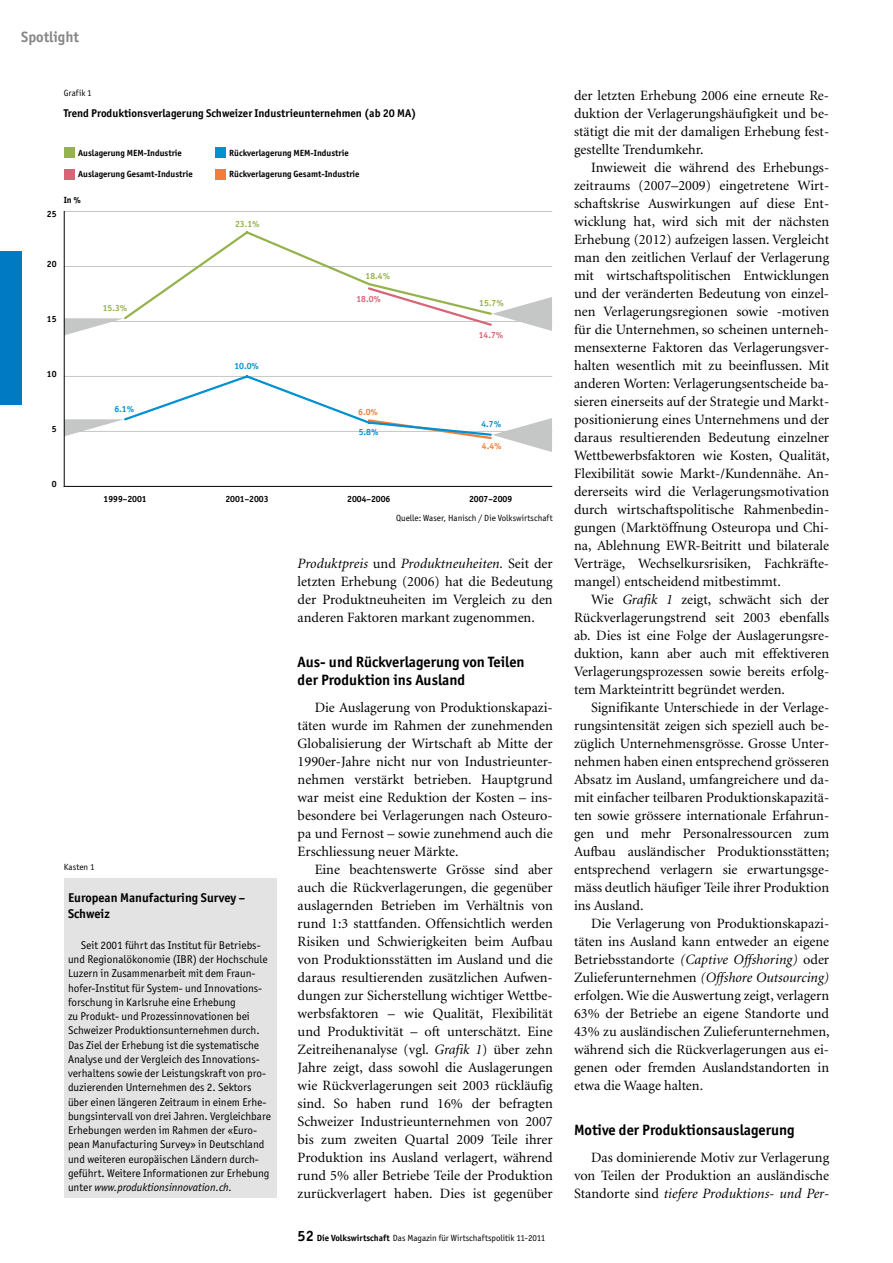
<style>
.page{position:relative;width:893px;height:1263px;background:#fff}
.page>*{position:absolute;margin:0;border:0;box-sizing:border-box;transform-origin:0 0}
.t1{font:700 15px/18px "Officina San ITC";color:#000}
.t2{font:700 15px "Officina San ITC";color:#868786}
.t3{font:14.25px/18px "Minion";color:#000;text-align:justify}
.t4{font:700 12.75px/16.5px "Officina San ITC";color:#000}
.t5{font:11.25px/14.2px "Officina San ITC";color:#000}
.t6{font:700 11.25px "Officina San ITC";color:#000}
.t7{font:700 9px "Officina San ITC";color:#000}
.t8{font:9px "Officina San ITC";color:#000}
.t9{font:700 9px "Officina San ITC";color:#95b24c}
.t10{font:700 9px "Officina San ITC";color:#0091d1}
.t11{font:700 9px "Officina San ITC";color:#d66577}
.t12{font:700 9px "Officina San ITC";color:#f07e3a}
.s1{font-style:italic}
.s2{font-weight:700;font-size:15px}
.s3{font-weight:700}
</style>
<div class="page">
<div style="left:0;top:252px;width:21px;height:153px;background:#007ac3"></div>
<div style="left:64px;top:878px;width:212px;height:319px;background:#e3e3e3"></div>
<div style="left:215px;top:169px;width:10px;height:11px;background:#f07e3a"></div>
<div style="left:64px;top:169px;width:10px;height:11px;background:#d66577"></div>
<div style="left:215px;top:148px;width:10px;height:10px;background:#0091d1"></div>
<div style="left:64px;top:148px;width:10px;height:10px;background:#95b24c"></div>
<hr style="left:64px;top:486px;width:488px;height:1px;background:#000">
<hr style="left:64px;top:211px;width:488px;height:1px;background:#c5c6c6">
<hr style="left:64px;top:211px;width:1px;height:275px;background:#000">
<svg style="left:64px;top:229px;width:488px;height:106px"></svg>
<svg style="left:64px;top:373px;width:488px;height:79px"></svg>
<p class="t2" style="left:21px;top:27px;width:59px">Spotlight</p>
<p class="t8" style="left:64px;top:87px;width:30px">Grafik 1</p>
<p class="t6" style="left:64px;top:106px;width:354px">Trend Produktionsverlagerung Schweizer Industrieunternehmen (ab 20 MA)</p>
<p class="t7" style="left:78px;top:147px;width:105px">Auslagerung MEM-Industrie</p>
<p class="t7" style="left:229px;top:147px;width:121px">Rückverlagerung MEM-Industrie</p>
<p class="t7" style="left:78px;top:169px;width:116px">Auslagerung Gesamt-Industrie</p>
<p class="t7" style="left:229px;top:169px;width:132px">Rückverlagerung Gesamt-Industrie</p>
<p class="t7" style="left:64px;top:194px;width:19px">In %</p>
<p class="t7" style="left:47px;top:208px;width:11px">25</p>
<p class="t7" style="left:47px;top:258px;width:11px">20</p>
<p class="t7" style="left:47px;top:313px;width:11px">15</p>
<p class="t7" style="left:47px;top:368px;width:11px">10</p>
<p class="t7" style="left:52px;top:423px;width:6px">5</p>
<p class="t7" style="left:52px;top:478px;width:6px">0</p>
<p class="t9" style="left:103px;top:303px;width:26px">15.3%</p>
<p class="t10" style="left:114px;top:404px;width:21px">6.1%</p>
<p class="t9" style="left:235px;top:219px;width:26px">23.1%</p>
<p class="t10" style="left:234px;top:361px;width:26px">10.0%</p>
<p class="t9" style="left:366px;top:270px;width:26px">18.4%</p>
<p class="t11" style="left:356px;top:293px;width:26px">18.0%</p>
<p class="t12" style="left:358px;top:406px;width:21px">6.0%</p>
<p class="t10" style="left:359px;top:427px;width:21px">5.8%</p>
<p class="t9" style="left:479px;top:297px;width:26px">15.7%</p>
<p class="t11" style="left:479px;top:330px;width:26px">14.7%</p>
<p class="t10" style="left:481px;top:418px;width:21px">4.7%</p>
<p class="t12" style="left:482px;top:441px;width:21px">4.4%</p>
<p class="t7" style="left:104px;top:493px;width:45px">1999–2001</p>
<p class="t7" style="left:225px;top:493px;width:45px">2001–2003</p>
<p class="t7" style="left:347px;top:493px;width:45px">2004–2006</p>
<p class="t7" style="left:469px;top:493px;width:45px">2007–2009</p>
<p class="t8" style="left:396px;top:512px;width:158px">Quelle: Waser, Hanisch / Die Volkswirtschaft</p>
<p class="t8" style="left:64px;top:862px;width:32px">Kasten 1</p>
<p class="t4" style="left:68px;top:889px;width:179px">European Manufacturing Survey –<br>Schweiz</p>
<p class="t5" style="left:68px;top:938px;width:204px;text-indent:13px">Seit 2001 führt das Institut für Betriebs&shy;und Regionalökonomie (IBR) der Hochschule Luzern in Zusammenarbeit mit dem Fraun&shy;hofer-Institut für System- und Innovations&shy;forschung in Karlsruhe eine Erhebung<br>zu Produkt- und Prozessinnovationen bei Schweizer Produktionsunternehmen durch.<br>Das Ziel der Erhebung ist die systematische Analyse und der Vergleich des Innovations&shy;verhaltens sowie der Leistungskraft von pro&shy;duzierenden Unternehmen des 2. Sektors über einen längeren Zeitraum in einem Erhe&shy;bungsintervall von drei Jahren. Vergleichbare Erhebungen werden im Rahmen der «Euro&shy;pean Manufacturing Survey» in Deutschland und weiteren europäischen Ländern durch&shy;geführt. Weitere Informationen zur Erhebung unter <span class="s1">www.produktionsinnovation.ch.</span></p>
<p class="t3" style="left:298px;top:554px;width:257px"><span class="s1">Produktpreis</span> und <span class="s1">Produktneuheiten.</span> Seit der letzten Erhebung (2006) hat die Bedeutung der Produktneuheiten im Vergleich zu den anderen Faktoren markant zugenommen.</p>
<p class="t1" style="left:298px;top:652px;width:228px">Aus- und Rückverlagerung von Teilen der Produktion ins Ausland</p>
<p class="t3" style="left:298px;top:698px;width:257px;text-indent:17px">Die Auslagerung von Produktionskapazi&shy;täten wurde im Rahmen der zunehmenden Globalisierung der Wirtschaft ab Mitte der 1990er-Jahre nicht nur von Industrieunter&shy;nehmen verstärkt betrieben. Hauptgrund war meist eine Reduktion der Kosten – ins&shy;besondere bei Verlagerungen nach Osteuro&shy;pa und Fernost – sowie zunehmend auch die Erschliessung neuer Märkte.</p>
<p class="t3" style="left:298px;top:860px;width:257px;text-indent:17px">Eine beachtenswerte Grösse sind aber auch die Rückverlagerungen, die gegenüber auslagernden Betrieben im Verhältnis von rund 1:3 stattfanden. Offensichtlich werden Risiken und Schwierigkeiten beim Aufbau von Produktionsstätten im Ausland und die daraus resultierenden zusätzlichen Aufwen&shy;dungen zur Sicherstellung wichtiger Wettbe&shy;werbsfaktoren – wie Qualität, Flexibilität und Produktivität – oft unterschätzt. Eine Zeitreihenanalyse (vgl. <span class="s1">Grafik 1</span>) über zehn Jahre zeigt, dass sowohl die Auslagerungen wie Rückverlagerungen seit 2003 rückläufig sind. So haben rund 16% der befragten Schweizer Industrieunternehmen von 2007 bis zum zweiten Quartal 2009 Teile ihrer Produktion ins Ausland verlagert, während rund 5% aller Betriebe Teile der Produktion zurückverlagert haben. Dies ist gegenüber</p>
<p class="t8" style="left:298px;top:1232px;width:249px"><span class="s2">52</span> <span class="s3">Die Volkswirtschaft</span> Das Magazin für Wirtschaftspolitik 11-2011</p>
<p class="t3" style="left:574px;top:86px;width:257px">der letzten Erhebung 2006 eine erneute Re&shy;duktion der Verlagerungshäufigkeit und be&shy;stätigt die mit der damaligen Erhebung fest&shy;gestellte Trendumkehr.</p>
<p class="t3" style="left:574px;top:158px;width:257px;text-indent:17px">Inwieweit die während des Erhebungs&shy;zeitraums (2007–2009) eingetretene Wirt&shy;schaftskrise Auswirkungen auf diese Ent&shy;wicklung hat, wird sich mit der nächsten Erhebung (2012) aufzeigen lassen. Vergleicht man den zeitlichen Verlauf der Verlagerung mit wirtschaftspolitischen Entwicklungen und der veränderten Bedeutung von einzel&shy;nen Verlagerungsregionen sowie -motiven für die Unternehmen, so scheinen unterneh&shy;mensexterne Faktoren das Verlagerungsver&shy;halten wesentlich mit zu beeinflussen. Mit anderen Worten: Verlagerungsentscheide ba&shy;sieren einerseits auf der Strategie und Markt&shy;positionierung eines Unternehmens und der daraus resultierenden Bedeutung einzelner Wettbewerbsfaktoren wie Kosten, Qualität, Flexibilität sowie Markt-/Kundennähe. An&shy;dererseits wird die Verlagerungsmotivation durch wirtschaftspolitische Rahmenbedin&shy;gungen (Marktöffnung Osteuropa und Chi&shy;na, Ablehnung EWR-Beitritt und bilaterale Verträge, Wechselkursrisiken, Fachkräfte&shy;mangel) entscheidend mitbestimmt.</p>
<p class="t3" style="left:574px;top:590px;width:257px;text-indent:17px">Wie <span class="s1">Grafik 1</span> zeigt, schwächt sich der Rückverlagerungstrend seit 2003 ebenfalls ab. Dies ist eine Folge der Auslagerungsre&shy;duktion, kann aber auch mit effektiveren Verlagerungsprozessen sowie bereits erfolg&shy;tem Markteintritt begründet werden.</p>
<p class="t3" style="left:574px;top:698px;width:257px;text-indent:17px">Signifikante Unterschiede in der Verlage&shy;rungsintensität zeigen sich speziell auch be&shy;züglich Unternehmensgrösse. Grosse Unter&shy;nehmen haben einen entsprechend grösseren Absatz im Ausland, umfangreichere und da&shy;mit einfacher teilbaren Produktionskapazitä&shy;ten sowie grössere internationale Erfahrun&shy;gen und mehr Personalressourcen zum Aufbau ausländischer Produktionsstätten; entsprechend verlagern sie erwartungsge&shy;mäss deutlich häufiger Teile ihrer Produktion ins Ausland.</p>
<p class="t3" style="left:574px;top:914px;width:257px;text-indent:17px">Die Verlagerung von Produktionskapazi&shy;täten ins Ausland kann entweder an eigene Betriebsstandorte <span class="s1">(Captive Offshoring)</span> oder Zulieferunternehmen <span class="s1">(Offshore Outsourcing) </span>erfolgen. Wie die Auswertung zeigt, verlagern 63% der Betriebe an eigene Standorte und 43% zu ausländischen Zulieferunternehmen, während sich die Rückverlagerungen aus ei&shy;genen oder fremden Auslandstandorten in etwa die Waage halten.</p>
<p class="t1" style="left:574px;top:1120px;width:222px">Motive der Produktionsauslagerung</p>
<p class="t3" style="left:574px;top:1148px;width:257px;text-indent:17px">Das dominierende Motiv zur Verlagerung von Teilen der Produktion an ausländische Standorte sind <span class="s1">tiefere Produktions- und Per-</span></p>
</div>
